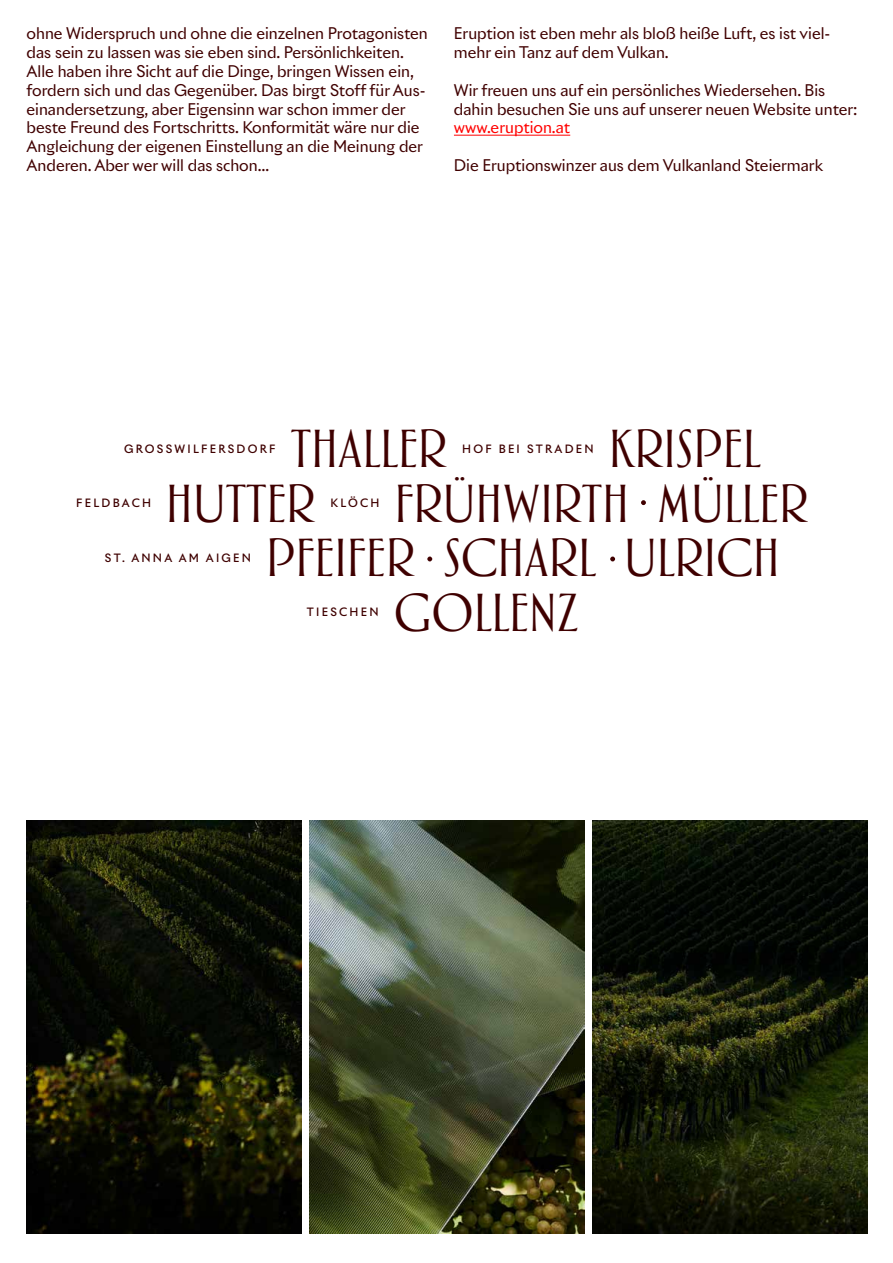
<style>
.page{position:relative;width:893px;height:1263px;background:#fff}
.page>*{position:absolute;margin:0;border:0;box-sizing:border-box;transform-origin:0 0}
.t1{font:45px/54.6px "Aphasia BT";letter-spacing:.015em;color:#3f0000}
.t2{font:15.75px/18.9px "Riviera Nights";color:#400000}
.t3{font:15.75px "Riviera Nights";color:#f00}
.t4{font:500 11.25px "Riviera Nights";letter-spacing:.2em;color:#3f0000}
</style>
<div class="page">
<hr style="left:454px;top:135px;width:116px;height:1px;background:#f00">
<img style="left:27px;top:821px;width:275px;height:412px">
<img style="left:310px;top:821px;width:275px;height:412px">
<img style="left:593px;top:821px;width:275px;height:412px">
<svg style="left:641px;top:500px;width:5px;height:5px"></svg>
<svg style="left:610px;top:556px;width:5px;height:5px"></svg>
<svg style="left:427px;top:556px;width:5px;height:5px"></svg>
<p class="t2" style="left:27px;top:23px;width:403px">ohne Widerspruch und ohne die einzelnen Protagonisten das sein zu lassen was sie eben sind. Persönlichkeiten.<br>Alle haben ihre Sicht auf die Dinge, bringen Wissen ein, fordern sich und das Gegenüber. Das birgt Stoff für Aus&shy;einandersetzung, aber Eigensinn war schon immer der beste Freund des Fortschritts. Konformität wäre nur die Angleichung der eigenen Einstellung an die Meinung der Anderen. Aber wer will das schon…</p>
<p class="t2" style="left:454px;top:23px;width:378px">Eruption ist eben mehr als bloß heiße Luft, es ist viel&shy;mehr ein Tanz auf dem Vulkan.</p>
<p class="t2" style="left:454px;top:80px;width:405px">Wir freuen uns auf ein persönliches Wiedersehen. Bis dahin besuchen Sie uns auf unserer neuen Website unter:</p>
<p class="t3" style="left:454px;top:118px;width:118px">www.eruption.at</p>
<p class="t2" style="left:454px;top:156px;width:371px">Die Eruptionswinzer aus dem Vulkanland Steiermark</p>
<h1 class="t1" style="left:291px;top:421px;width:157px">THALLER</h1>
<h1 class="t1" style="left:609px;top:421px;width:153px">KRISPEL</h1>
<p class="t4" style="left:124px;top:441px;width:153px">GROSSWILFERSDORF</p>
<p class="t4" style="left:462px;top:441px;width:133px">HOF BEI STRADEN</p>
<h1 class="t1" style="left:166px;top:476px;width:150px">HUTTER</h1>
<h1 class="t1" style="left:266px;top:476px;width:543px;text-indent:128px">FRÜHWIRTH MÜLLER<br>PFEIFER SCHARL ULRICH</h1>
<p class="t4" style="left:76px;top:496px;width:76px">FELDBACH</p>
<p class="t4" style="left:331px;top:496px;width:50px">KLÖCH</p>
<p class="t4" style="left:105px;top:550px;width:148px">ST. ANNA AM AIGEN</p>
<p class="t4" style="left:307px;top:605px;width:73px">TIESCHEN</p>
<h1 class="t1" style="left:394px;top:585px;width:185px">GOLLENZ</h1>
</div>
